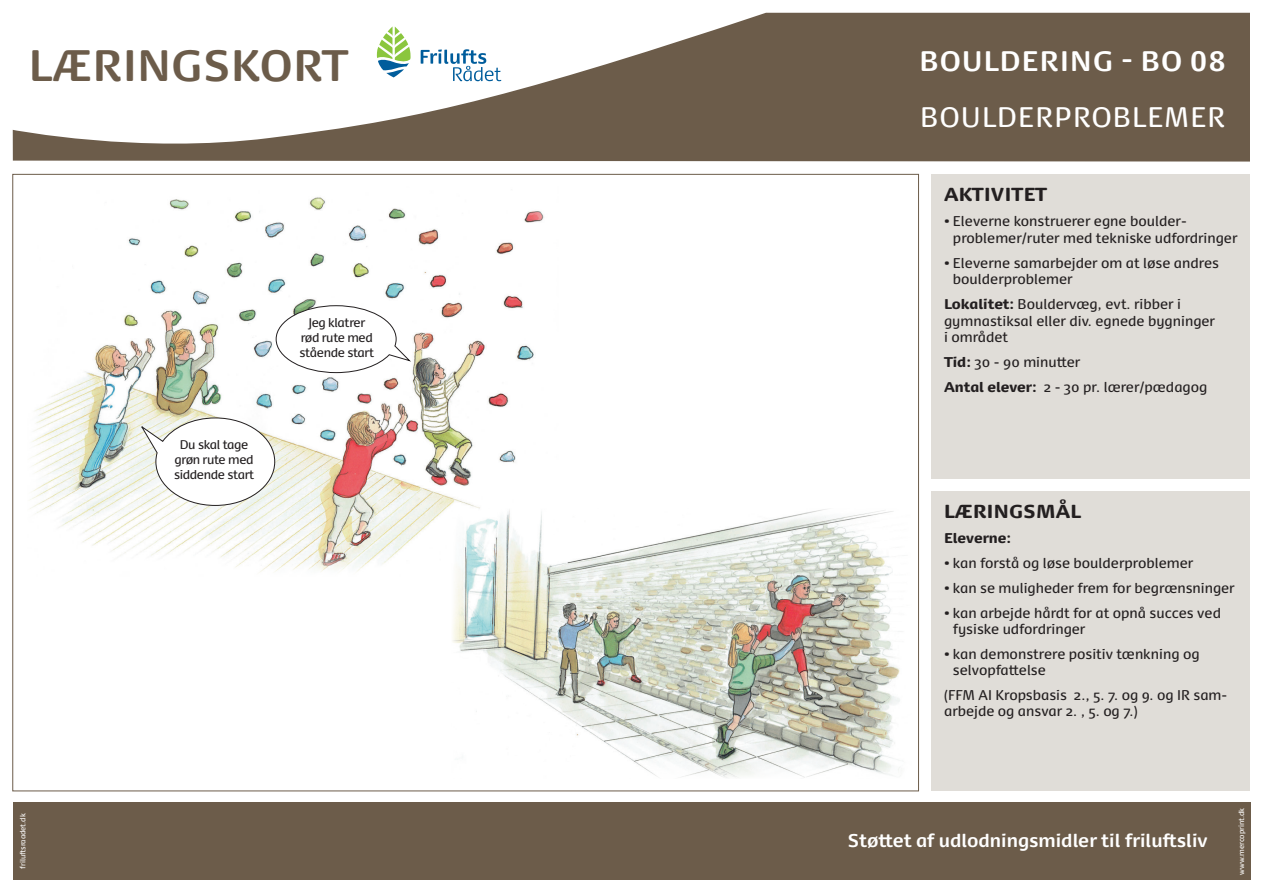
<style>
.page{position:relative;width:1263px;height:893px;background:#fff}
.page>*{position:absolute;margin:0;border:0;box-sizing:border-box;transform-origin:0 0}
.t1{font:700 42px "Dancer Pro";letter-spacing:.015em;color:#6c5c4a}
.t2{font:27px "Dancer Pro";letter-spacing:.045em;color:#fff}
.t3{font:700 27px "Dancer Pro";letter-spacing:.045em;color:#fff}
.t4{font:900 18px "Dancer Pro";letter-spacing:.015em;color:#231f20}
.t5{font:700 17.7px "Dancer Pro";color:#fff}
.t6{font:13.5px/16.5px "Dancer Pro";color:#231f20}
.t7{font:900 13.5px "Dancer Pro";color:#231f20}
.t8{font:12px/15px "Dancer Pro";letter-spacing:-.03em;color:#231f20;text-align:center}
.t9{font:7.2px "Dancer Pro";color:#fff}
.s1{font-weight:900}
</style>
<div class="page">
<svg style="left:13px;top:13px;width:1237px;height:149px;fill:#6c5c4a"></svg>
<div style="left:13px;top:802px;width:1237px;height:78px;background:#6c5c4a"></div>
<div style="left:931px;top:491px;width:319px;height:300px;background:#e0ddd8"></div>
<div style="left:931px;top:174px;width:319px;height:304px;background:#e0ddd8"></div>
<img style="left:30px;top:197px;width:514px;height:375px">
<img style="left:452px;top:508px;width:448px;height:270px">
<svg style="left:275px;top:305px;width:137px;height:68px"></svg>
<svg style="left:139px;top:417px;width:136px;height:89px"></svg>
<svg style="left:421px;top:49px;width:80px;height:32px"></svg>
<svg style="left:377px;top:26px;width:34px;height:51px"></svg>
<h1 class="t1" style="left:29px;top:36px;width:321px">LÆRINGSKORT</h1>
<p class="t8" style="left:174px;top:437px;width:82px">Du skal tage grøn rute med siddende start</p>
<p class="t8" style="left:300px;top:315px;width:76px">Jeg klatrer rød rute med stående start</p>
<p class="t3" style="left:919px;top:42px;width:308px">BOULDERING - BO 08</p>
<p class="t2" style="left:920px;top:99px;width:307px">BOULDERPROBLEMER</p>
<p class="t4" style="left:944px;top:181px;width:104px">AKTIVITET</p>
<p class="t6" style="left:953px;top:212px;width:286px;text-indent:-9px"><span class="s1">•</span> Eleverne konstruerer egne boulder&shy;problemer/ruter med tekniske udfordringer</p>
<p class="t6" style="left:953px;top:254px;width:268px;text-indent:-9px"><span class="s1">•</span> Eleverne samarbejder om at løse andres boulderproblemer</p>
<p class="t6" style="left:944px;top:295px;width:272px"><span class="s1">Lokalitet:</span> Bouldervæg, evt. ribber i gymnastiksal eller div. egnede bygninger i området</p>
<p class="t6" style="left:944px;top:353px;width:138px"><span class="s1">Tid:</span> 30 - 90 minutter</p>
<p class="t6" style="left:944px;top:378px;width:265px"><span class="s1">Antal elever:</span> 2 - 30 pr. lærer/pædagog</p>
<p class="t4" style="left:944px;top:497px;width:138px">LÆRINGSMÅL</p>
<p class="t7" style="left:944px;top:527px;width:69px">Eleverne:</p>
<p class="t6" style="left:944px;top:554px;width:251px"><span class="s1">•</span> kan forstå og løse boulderproblemer</p>
<p class="t6" style="left:944px;top:579px;width:292px"><span class="s1">•</span> kan se muligheder frem for begrænsninger</p>
<p class="t6" style="left:953px;top:604px;width:270px;text-indent:-9px"><span class="s1">•</span> kan arbejde hårdt for at opnå succes ved fysiske udfordringer</p>
<p class="t6" style="left:953px;top:645px;width:248px;text-indent:-9px"><span class="s1">•</span> kan demonstrere positiv tænkning og selvopfattelse</p>
<p class="t6" style="left:944px;top:686px;width:283px">(FFM AI Kropsbasis 2., 5. 7. og 9. og IR sam&shy;arbejde og ansvar 2. , 5. og 7.)</p>
<p class="t9" style="left:18px;top:869px;width:57px;rotate:-90deg">friluftsraadet.dk</p>
<p class="t9" style="left:1236px;top:875px;width:68px;rotate:-90deg">www.mercoprint.dk</p>
<h3 class="t5" style="left:848px;top:828px;width:361px">Støttet af udlodningsmidler til friluftsliv</h3>
</div>
